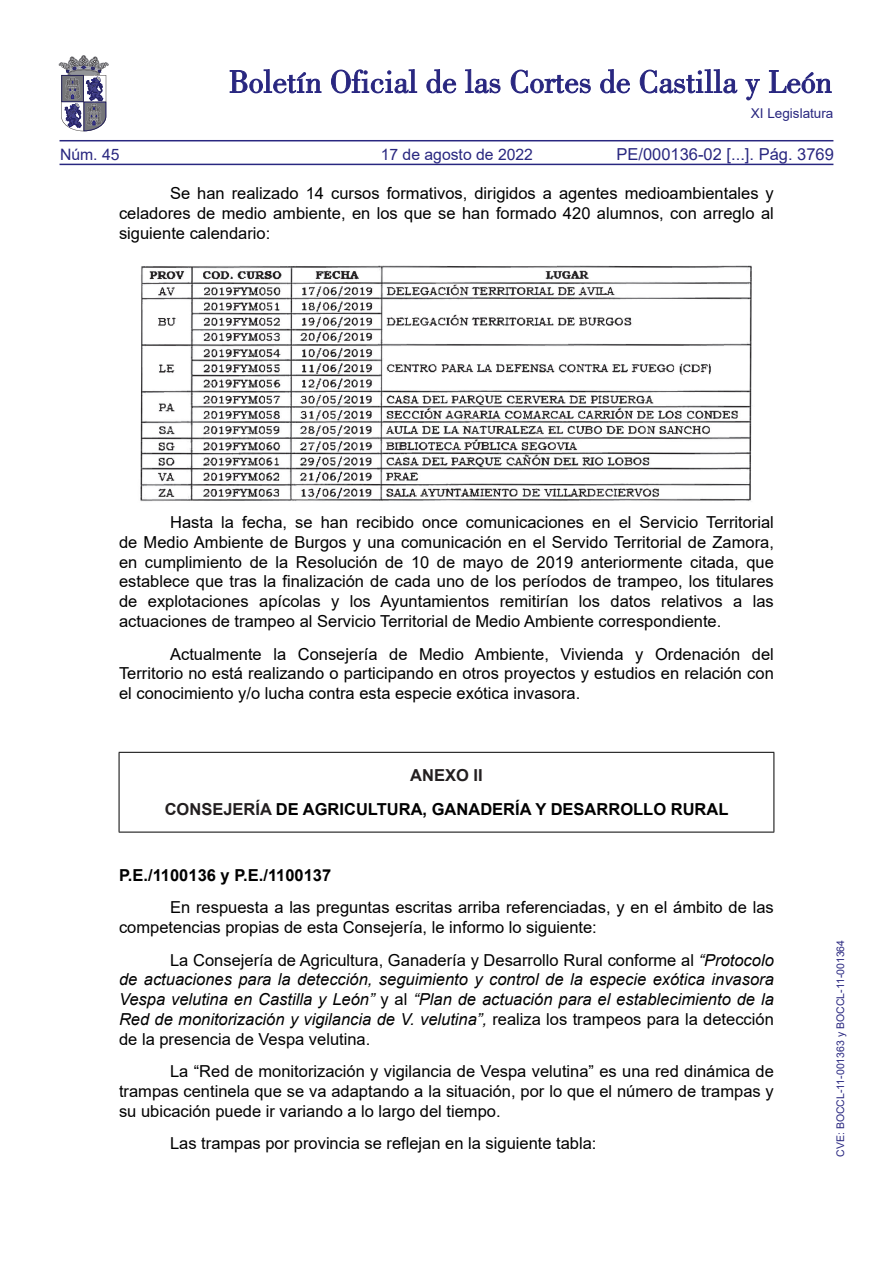
<style>
.page{position:relative;width:893px;height:1263px;background:#fff}
.page>*{position:absolute;margin:0;border:0;box-sizing:border-box;transform-origin:0 0}
.TEXTO_NORMAL{font:16.5px/19.8px "Arial";color:#000;text-align:justify}
.TEXTO_NORMAL-2{font:italic 16.5px/19.8px "Arial";color:#000;text-align:justify}
.texto_blanco{font:700 16.5px "Arial";color:#000}
.t1{font:16.5px "Arial";color:#292780}
.TEXTO_NORMAL-3{font:700 16.5px "Arial";color:#000}
.texto_blanco-2{font:700 16.5px "Arial";color:#231f20}
.t2{font:15.75px "Arial";color:#292780}
.t3{font:13.5px "Arial";color:#292780}
.t4{font:10.5px "Arial";color:#292780}
.s1{color:#231f20}
.s2{font-style:normal}
</style>
<div class="page">
<hr style="left:60px;top:164px;width:773px;height:1px;background:#292780">
<hr style="left:60px;top:140px;width:773px;height:1px;background:#292780">
<svg style="left:230px;top:69px;width:91px;height:24px"></svg>
<svg style="left:331px;top:69px;width:86px;height:24px"></svg>
<svg style="left:426px;top:69px;width:30px;height:24px"></svg>
<svg style="left:465px;top:69px;width:35px;height:24px"></svg>
<svg style="left:511px;top:70px;width:80px;height:23px"></svg>
<svg style="left:600px;top:69px;width:30px;height:24px"></svg>
<svg style="left:640px;top:69px;width:97px;height:24px"></svg>
<svg style="left:745px;top:79px;width:15px;height:21px"></svg>
<svg style="left:769px;top:70px;width:62px;height:23px"></svg>
<svg style="left:59px;top:55px;width:49px;height:76px"></svg>
<img style="left:140px;top:265px;width:612px;height:237px">
<hr style="left:119px;top:752px;width:655px;height:1px;background:#000">
<hr style="left:119px;top:753px;width:1px;height:79px;background:#000">
<hr style="left:773px;top:753px;width:1px;height:79px;background:#000">
<hr style="left:119px;top:832px;width:655px;height:1px;background:#000">
<p class="t3" style="left:751px;top:104px;width:84px">XI Legislatura</p>
<p class="t2" style="left:60px;top:143px;width:61px">Núm. 45</p>
<p class="t2" style="left:381px;top:143px;width:154px">17 de agosto de 2022</p>
<p class="t1" style="left:616px;top:143px;width:219px">PE/000136-02 [...]. Pág. 3769</p>
<p class="TEXTO_NORMAL" style="left:119px;top:183px;width:656px;text-indent:51px">Se han realizado 14 cursos formativos, dirigidos a agentes medioambientales y celadores de medio ambiente, en los que se han formado 420 alumnos, con arreglo al siguiente calendario:</p>
<p class="TEXTO_NORMAL" style="left:119px;top:512px;width:656px;text-indent:51px">Hasta la fecha, se han recibido once comunicaciones en el Servicio Territorial de Medio Ambiente de Burgos y una comunicación en el Servido Territorial de Zamora, en cumplimiento de la Resolución de 10 de mayo de 2019 anteriormente citada, que establece que tras la finalización de cada uno de los períodos de trampeo, los titulares de explotaciones apícolas y los Ayuntamientos remitirían los datos relativos a las actuaciones de trampeo al Servicio Territorial de Medio Ambiente correspondiente.</p>
<p class="TEXTO_NORMAL" style="left:119px;top:644px;width:656px;text-indent:51px">Actualmente la Consejería de Medio Ambiente, Vivienda y Ordenación del Territorio no está realizando o participando en otros proyectos y estudios en relación con el conocimiento y/o lucha contra esta especie exótica invasora.</p>
<p class="texto_blanco-2" style="left:410px;top:764px;width:74px">ANEXO II</p>
<p class="texto_blanco" style="left:165px;top:798px;width:565px"><span class="s1">CONSEJERÍA</span> DE AGRICULTURA, GANADERÍA Y DESARROLLO RURAL</p>
<p class="TEXTO_NORMAL-3" style="left:119px;top:863px;width:214px">P.E./1100136 y P.E./1100137</p>
<p class="TEXTO_NORMAL" style="left:119px;top:897px;width:656px;text-indent:51px">En respuesta a las preguntas escritas arriba referenciadas, y en el ámbito de las competencias propias de esta Consejería, le informo lo siguiente:</p>
<p class="TEXTO_NORMAL-2" style="left:119px;top:950px;width:656px;text-indent:51px"><span class="s2">La Consejería de Agricultura, Ganadería y Desarrollo Rural conforme al</span> “Protocolo de actuaciones para la detección, seguimiento y control de la especie exótica invasora Vespa velutina en Castilla y León” <span class="s2">y al</span> “Plan de actuación para el establecimiento de la Red de monitorización y vigilancia de V. velutina”, <span class="s2">realiza los trampeos para la detección de la presencia de Vespa velutina.</span></p>
<p class="TEXTO_NORMAL" style="left:119px;top:1061px;width:656px;text-indent:51px">La “Red de monitorización y vigilancia de Vespa velutina” es una red dinámica de trampas centinela que se va adaptando a la situación, por lo que el número de trampas y su ubicación puede ir variando a lo largo del tiempo.</p>
<p class="TEXTO_NORMAL" style="left:170px;top:1134px;width:428px">Las trampas por provincia se reflejan en la siguiente tabla:</p>
<p class="t4" style="left:833px;top:1157px;width:218px;rotate:-90deg">CVE: BOCCL-11-001363 y BOCCL-11-001364</p>
</div>
